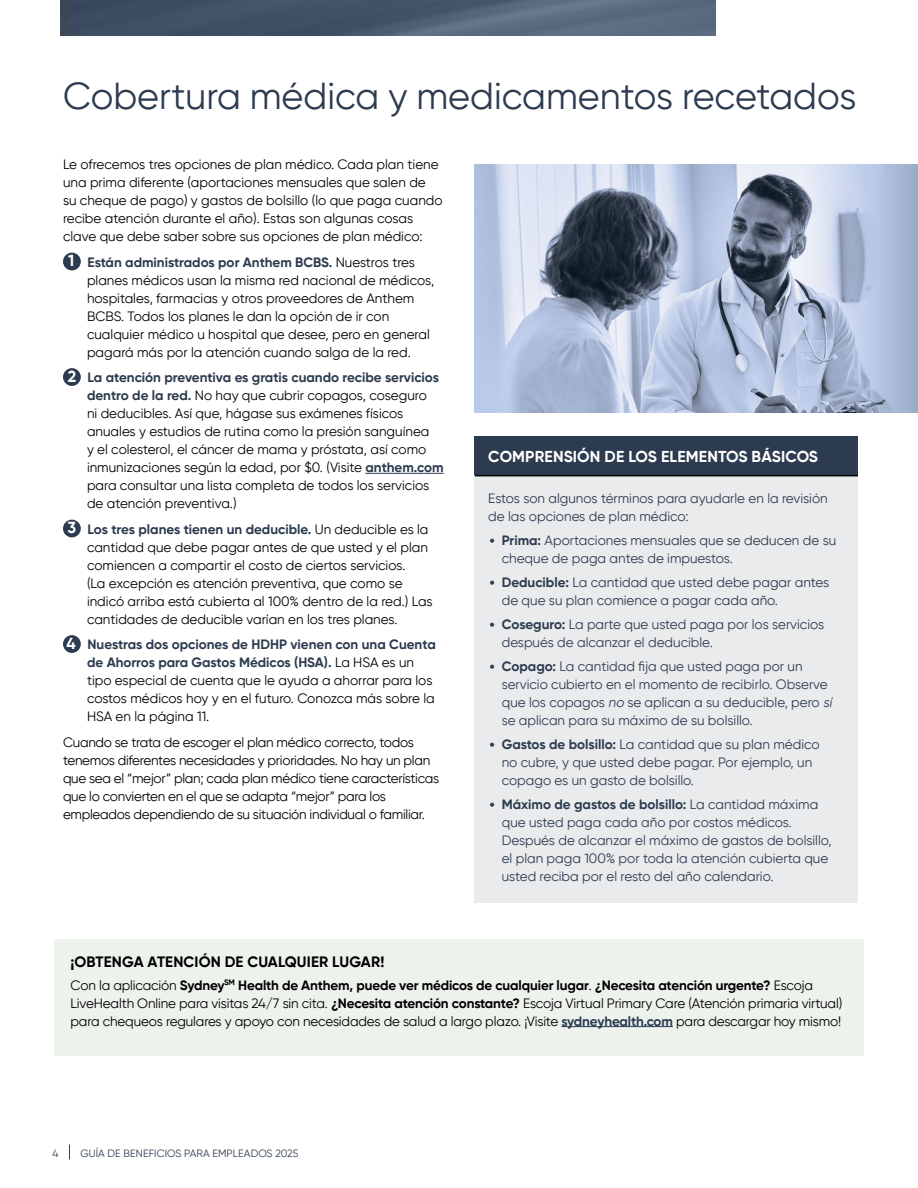
<style>
.page{position:relative;width:918px;height:1188px;background:#fff}
.page>*{position:absolute;margin:0;border:0;box-sizing:border-box;transform-origin:0 0}
.t1{font:37.5px "Gilroy";color:#2c3b4f}
.t2{font:700 15.75px "Gilroy";letter-spacing:.01em;color:#fff}
.t3{font:700 15px "Gilroy";letter-spacing:.01em;color:#000}
.t4{font:13.5px/18px "Gilroy";color:#000}
.t5{font:13.5px/18px "Gilroy";color:#2c3b4f}
.t6{font:13.5px/18px "Gilroy";letter-spacing:-.02em;color:#000}
.t7{font:10.5px "Gilroy";letter-spacing:.01em;color:#2c3b4f}
.s1{font-weight:700;font-size:15.9px;color:#fff}
.s2{font-weight:700;color:#2c3b4f}
.s3{font-family:"Inter 18 pt";font-weight:300;font-size:15px}
.s4{font-weight:700}
.s5{font-style:italic}
</style>
<div class="page">
<hr style="left:365px;top:473px;width:79px;height:1px;background:#2c3b4f">
<div style="left:63px;top:253px;width:18px;height:17px;background:#2c3b4f;border-radius:50%"></div>
<div style="left:63px;top:368px;width:18px;height:18px;background:#2c3b4f;border-radius:50%"></div>
<div style="left:63px;top:520px;width:18px;height:17px;background:#2c3b4f;border-radius:50%"></div>
<div style="left:63px;top:635px;width:18px;height:18px;background:#2c3b4f;border-radius:50%"></div>
<div style="left:475px;top:436px;width:383px;height:40px;background:#2c3b4f"></div>
<div style="left:475px;top:476px;width:383px;height:427px;background:#eaebed"></div>
<hr style="left:475px;top:475px;width:383px;height:1px;background:#000">
<svg style="left:68px;top:0;width:648px;height:36px;background:#4c5b6f"></svg>
<img style="left:475px;top:165px;width:443px;height:247px">
<div style="left:54px;top:939px;width:810px;height:117px;background:#eef2ed"></div>
<hr style="left:561px;top:1026px;width:112px;height:1px;background:#2c3b4f">
<svg style="left:69px;top:1144px;width:1px;height:16px"></svg>
<h1 class="t1" style="left:63px;top:73px;width:795px">Cobertura médica y medicamentos recetados</h1>
<p class="t4" style="left:63px;top:155px;width:381px">Le ofrecemos tres opciones de plan médico. Cada plan tiene una prima diferente (aportaciones mensuales que salen de su cheque de pago) y gastos de bolsillo (lo que paga cuando recibe atención durante el año). Estas son algunas cosas clave que debe saber sobre sus opciones de plan médico:</p>
<p class="t4" style="left:87px;top:253px;width:349px;text-indent:-19px"><span class="s1">1</span> <span class="s2">Están administrados por Anthem BCBS.</span> Nuestros tres planes médicos usan la misma red nacional de médicos, hospitales, farmacias y otros proveedores de Anthem BCBS. Todos los planes le dan la opción de ir con cualquier médico u hospital que desee, pero en general pagará más por la atención cuando salga de la red.</p>
<p class="t4" style="left:87px;top:368px;width:358px;text-indent:-19px"><span class="s1">2</span> <span class="s2">La atención preventiva es gratis cuando recibe servicios dentro de la red.</span> No hay que cubrir copagos, coseguro<br>ni deducibles. Así que, hágase sus exámenes físicos anuales y estudios de rutina como la presión sanguínea<br>y el colesterol, el cáncer de mama y próstata, así como inmunizaciones según la edad, por $0. (Visite <span class="s2">anthem.com </span>para consultar una lista completa de todos los servicios de atención preventiva.)</p>
<p class="t4" style="left:87px;top:520px;width:347px;text-indent:-19px"><span class="s1">3</span> <span class="s2">Los tres planes tienen un deducible.</span> Un deducible es la cantidad que debe pagar antes de que usted y el plan comiencen a compartir el costo de ciertos servicios.<br>(La excepción es atención preventiva, que como se indicó arriba está cubierta al 100% dentro de la red.) Las cantidades de deducible varían en los tres planes.</p>
<p class="t4" style="left:87px;top:635px;width:350px;text-indent:-20px"><span class="s1">4</span> <span class="s2">Nuestras dos opciones de HDHP vienen con una Cuenta de Ahorros para Gastos Médicos (HSA).</span> La HSA es un tipo especial de cuenta que le ayuda a ahorrar para los costos médicos hoy y en el futuro. Conozca más sobre la HSA en la página 11.</p>
<p class="t6" style="left:63px;top:733px;width:378px">Cuando se trata de escoger el plan médico correcto, todos tenemos diferentes necesidades y prioridades. No hay un plan que sea el “mejor” plan; cada plan médico tiene características que lo convierten en el que se adapta “mejor” para los empleados dependiendo de su situación individual o familiar.</p>
<p class="t2" style="left:488px;top:447px;width:331px">COMPRENSIÓN DE LOS ELEMENTOS BÁSICOS</p>
<p class="t5" style="left:488px;top:489px;width:341px">Estos son algunos términos para ayudarle en la revisión de las opciones de plan médico:</p>
<p class="t5" style="left:502px;top:531px;width:336px;text-indent:-14px"><span class="s3">•</span> <span class="s4">Prima:</span> Aportaciones mensuales que se deducen de su cheque de paga antes de impuestos.</p>
<p class="t5" style="left:502px;top:573px;width:329px;text-indent:-14px"><span class="s3">•</span> <span class="s4">Deducible:</span> La cantidad que usted debe pagar antes de que su plan comience a pagar cada año.</p>
<p class="t5" style="left:502px;top:615px;width:324px;text-indent:-14px"><span class="s3">•</span> <span class="s4">Coseguro:</span> La parte que usted paga por los servicios después de alcanzar el deducible.</p>
<p class="t5" style="left:502px;top:657px;width:334px;text-indent:-13px"><span class="s3">•</span> <span class="s4">Copago:</span> La cantidad fija que usted paga por un servicio cubierto en el momento de recibirlo. Observe que los copagos <span class="s5">no</span> se aplican a su deducible, pero <span class="s5">sí </span>se aplican para su máximo de su bolsillo.</p>
<p class="t5" style="left:502px;top:735px;width:319px;text-indent:-14px"><span class="s3">•</span> <span class="s4">Gastos de bolsillo:</span> La cantidad que su plan médico no cubre, y que usted debe pagar. Por ejemplo, un copago es un gasto de bolsillo.</p>
<p class="t5" style="left:502px;top:795px;width:331px;text-indent:-14px"><span class="s3">•</span> <span class="s4">Máximo de gastos de bolsillo:</span> La cantidad máxima que usted paga cada año por costos médicos.<br>Después de alcanzar el máximo de gastos de bolsillo, el plan paga 100% por toda la atención cubierta que usted reciba por el resto del año calendario.</p>
<p class="t3" style="left:70px;top:952px;width:315px">¡OBTENGA ATENCIÓN DE CUALQUIER LUGAR!</p>
<p class="t4" style="left:70px;top:976px;width:773px">Con la aplicación <span class="s4">Sydney</span><sup>SM</sup> <span class="s4">Health de Anthem, puede ver médicos de cualquier lugar</span>. <span class="s4">¿Necesita atención urgente?</span> Escoja<br>LiveHealth Online para visitas 24/7 sin cita. <span class="s4">¿Necesita atención constante?</span> Escoja Virtual Primary Care (Atención primaria virtual) para chequeos regulares y apoyo con necesidades de salud a largo plazo. ¡Visite <span class="s2">sydneyhealth.com</span> para descargar hoy mismo!</p>
<p class="t7" style="left:52px;top:1147px;width:8px">4</p>
<p class="t7" style="left:80px;top:1147px;width:220px">GUÍA DE BENEFICIOS PARA EMPLEADOS 2025</p>
</div>
